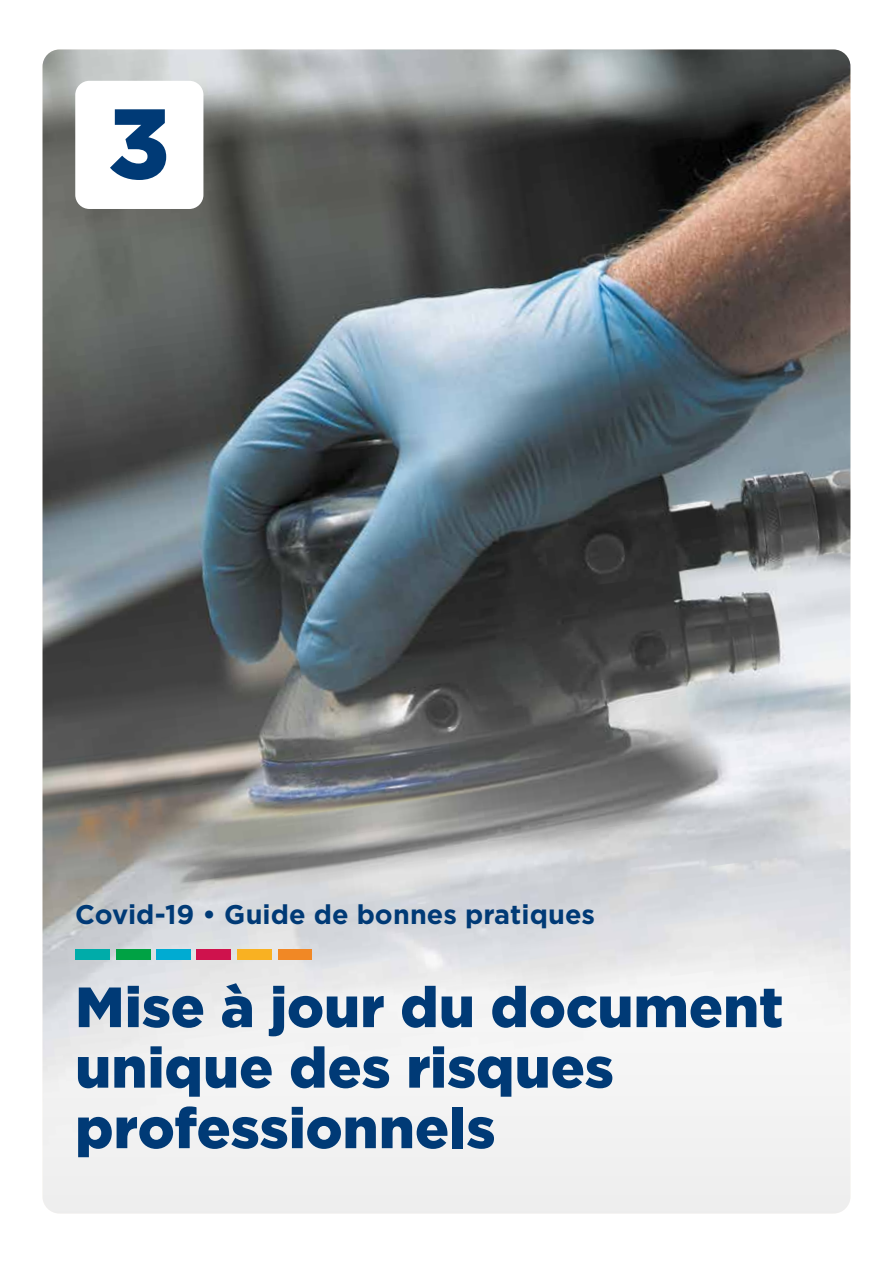
<style>
.page{position:relative;width:893px;height:1263px;background:#fff}
.page>*{position:absolute;margin:0;border:0;box-sizing:border-box;transform-origin:0 0}
.t1{font:900 99px "Gotham";color:#003a76}
.t2{font:900 56.55px/60.4px "Gotham";color:#003a76}
.t3{font:700 27px "Gotham";color:#003a76}
</style>
<div class="page">
<img style="left:43px;top:49px;width:807px;height:630px">
<svg style="left:43px;top:679px;width:807px;height:534px"></svg>
<div style="left:278px;top:949px;width:34px;height:10px;background:#f18825"></div>
<div style="left:116px;top:949px;width:34px;height:10px;background:#00a244"></div>
<div style="left:237px;top:949px;width:35px;height:10px;background:#f9b122"></div>
<div style="left:75px;top:949px;width:35px;height:10px;background:#00aca9"></div>
<div style="left:156px;top:949px;width:35px;height:10px;background:#00abd2"></div>
<div style="left:197px;top:949px;width:34px;height:10px;background:#cf124d"></div>
<div style="left:75px;top:81px;width:128px;height:128px;background:#fff;border-radius:14px"></div>
<h1 class="t1" style="left:108px;top:75px;width:63px">3</h1>
<p class="t3" style="left:75px;top:896px;width:521px">Covid-19 • Guide de bonnes pratiques</p>
<p class="t2" style="left:75px;top:976px;width:710px">Mise à jour du document unique des risques professionnels</p>
</div>
